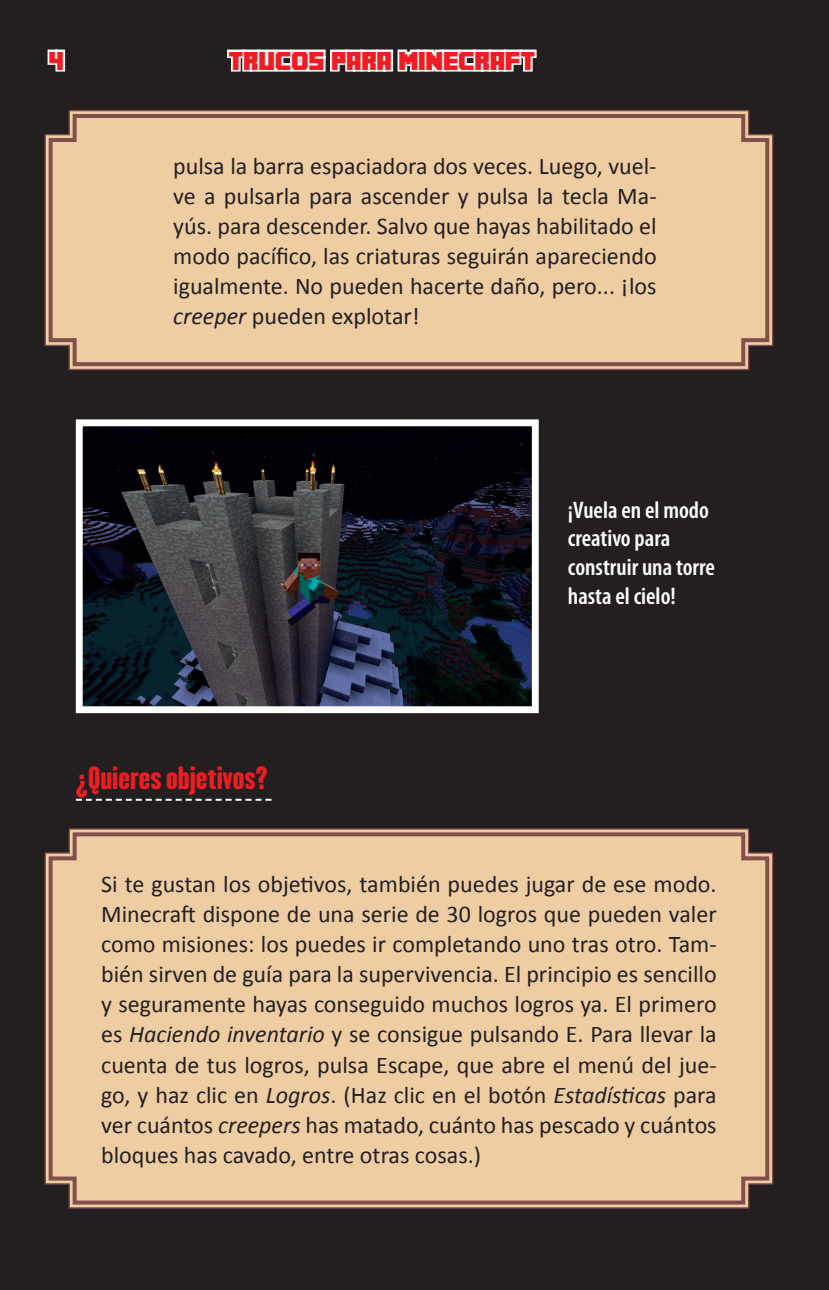
<style>
.page{position:relative;width:829px;height:1290px;background:#fff}
.page>*{position:absolute;margin:0;border:0;box-sizing:border-box;transform-origin:0 0}
.t1{font:28px "Champion HTF Lightweight";color:#ee1d23}
.t2{font:24px/30px "Calibri";color:#231f20;text-align:justify}
.t3{font:600 condensed 24px/28.8px "Myriad Pro";color:#fff}
.t4{font:18px "Mine Crafter 3";color:#ee1d23}
.s1{font-style:italic}
</style>
<div class="page">
<div style="left:0;top:0;width:829px;height:1289px;background:#231f20"></div>
<svg style="left:227px;top:49px;width:310px;height:23px"></svg>
<svg style="left:47px;top:49px;width:19px;height:23px"></svg>
<svg style="left:44px;top:110px;width:730px;height:261px"></svg>
<div style="left:47px;top:112px;width:724px;height:256px;background:#efcda3"></div>
<svg style="left:76px;top:798px;width:195px;height:2px"></svg>
<div style="left:47px;top:830px;width:724px;height:376px;background:#efcda3"></div>
<img style="left:84px;top:427px;width:447px;height:278px">
<div style="left:76px;top:419px;width:463px;height:294px;border:7px solid #fff"></div>
<p class="t4" style="left:50px;top:53px;width:17px">4</p>
<p class="t4" style="left:229px;top:53px;width:309px">TRUCOS PARA MINECRAFT</p>
<p class="t2" style="left:173px;top:150px;width:485px">pulsa la barra espaciadora dos veces. Luego, vuel&shy;ve a pulsarla para ascender y pulsa la tecla Ma&shy;yús. para descender. Salvo que hayas habilitado el modo pacífico, las criaturas seguirán apareciendo igualmente. No pueden hacerte daño, pero... ¡los <span class="s1">creeper</span> pueden explotar!</p>
<p class="t1" style="left:76px;top:758px;width:193px">¿Quieres objetivos?</p>
<p class="t3" style="left:568px;top:495px;width:148px">¡Vuela en el modo creativo para construir una torre hasta el cielo!</p>
<p class="t2" style="left:101px;top:868px;width:617px">Si te gustan los objetivos, también puedes jugar de ese modo.<br>Minecraft dispone de una serie de 30 logros que pueden valer como misiones: los puedes ir completando uno tras otro. Tam&shy;bién sirven de guía para la supervivencia. El principio es sencillo y seguramente hayas conseguido muchos logros ya. El primero es <span class="s1">Haciendo inventario</span> y se consigue pulsando E. Para llevar la cuenta de tus logros, pulsa Escape, que abre el menú del jue&shy;go, y haz clic en <span class="s1">Logros</span>. (Haz clic en el botón <span class="s1">Estadísticas</span> para ver cuántos <span class="s1">creepers</span> has matado, cuánto has pescado y cuántos bloques has cavado, entre otras cosas.)</p>
</div>
